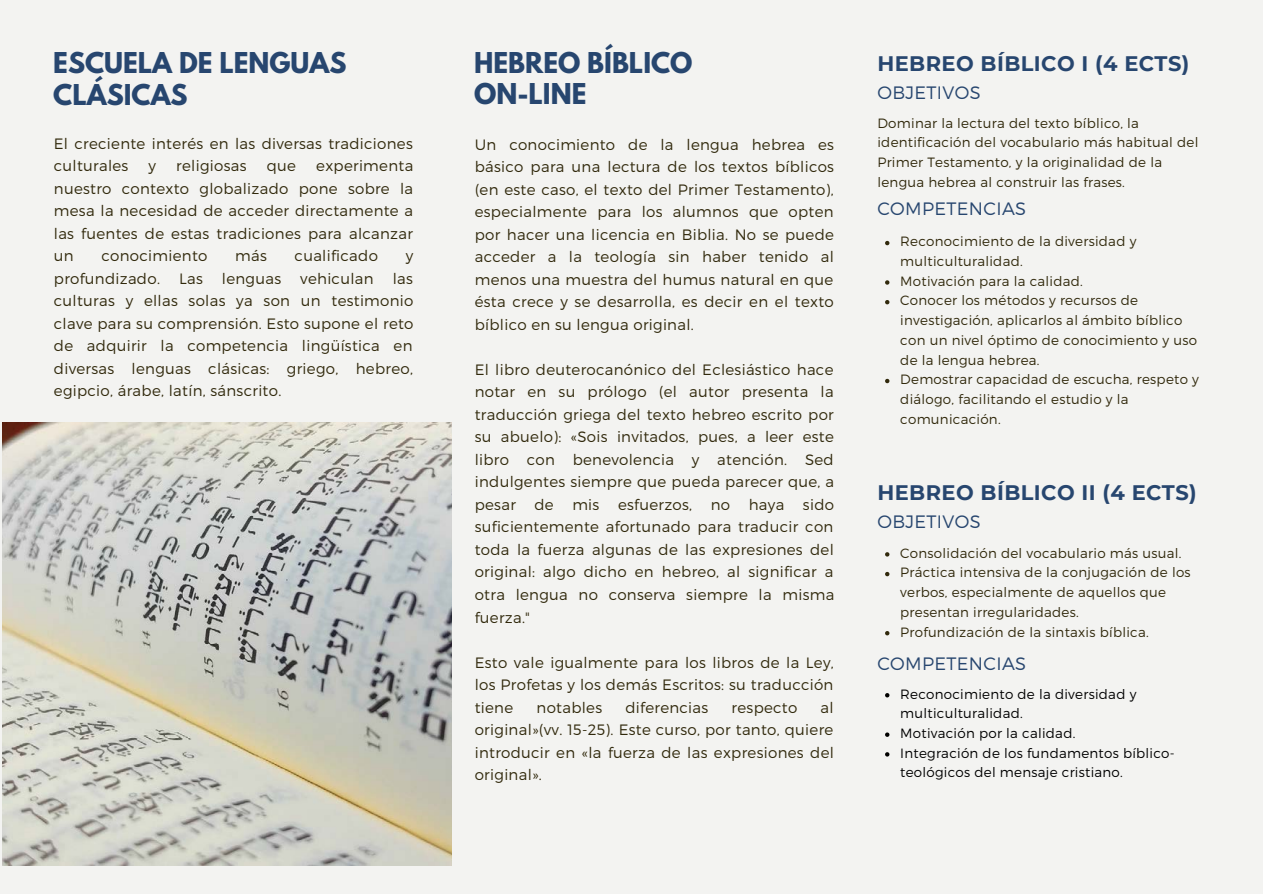
<style>
.page{position:relative;width:1263px;height:894px;background:#fff}
.page>*{position:absolute;margin:0;border:0;box-sizing:border-box;transform-origin:0 0}
.t1{font:700 25.35px/31.5px "League Spartan";color:#27466f}
.t2{font:700 21px "Montserrat";letter-spacing:.02em;color:#27466f}
.t3{font:300 18px "Montserrat";letter-spacing:.02em;color:#27466f}
.t4{font:300 15px/22.5px "Montserrat";letter-spacing:.02em;color:#31290c;text-align:justify}
.t5{font:300 13.5px/19.6px "Montserrat";letter-spacing:.02em;color:#31290c}
.t6{font:300 13.5px/19.6px "Montserrat";letter-spacing:.02em;color:#000}
</style>
<div class="page">
<div style="left:0;top:0;width:1263px;height:893px;background:#f3f3f1"></div>
<img style="left:2px;top:422px;width:449px;height:442px">
<svg style="left:885px;top:241px;width:4px;height:4px"></svg>
<svg style="left:885px;top:280px;width:4px;height:4px"></svg>
<svg style="left:885px;top:300px;width:4px;height:4px"></svg>
<svg style="left:885px;top:379px;width:4px;height:4px"></svg>
<svg style="left:885px;top:552px;width:4px;height:4px"></svg>
<svg style="left:885px;top:571px;width:4px;height:5px"></svg>
<svg style="left:885px;top:631px;width:4px;height:4px"></svg>
<svg style="left:885px;top:693px;width:4px;height:4px"></svg>
<svg style="left:885px;top:732px;width:4px;height:4px"></svg>
<svg style="left:885px;top:752px;width:4px;height:4px"></svg>
<h1 class="t1" style="left:53px;top:51px;width:295px">ESCUELA DE LENGUAS<br>CLÁSICAS</h1>
<p class="t4" style="left:54px;top:131px;width:360px">El creciente interés en las diversas tradiciones culturales</p>
<p class="t4" style="left:149px;top:154px;width:9px">y</p>
<p class="t4" style="left:176px;top:154px;width:72px">religiosas</p>
<p class="t4" style="left:267px;top:154px;width:31px">que</p>
<p class="t4" style="left:54px;top:154px;width:361px;text-indent:262px">experimenta nuestro contexto globalizado pone sobre la mesa la necesidad de acceder directamente a las fuentes de estas tradiciones para alcanzar un</p>
<p class="t4" style="left:102px;top:244px;width:107px">conocimiento</p>
<p class="t4" style="left:235px;top:244px;width:33px">más</p>
<p class="t4" style="left:295px;top:244px;width:85px">cualificado</p>
<p class="t4" style="left:406px;top:244px;width:9px">y</p>
<p class="t4" style="left:54px;top:266px;width:108px">profundizado.</p>
<p class="t4" style="left:179px;top:266px;width:25px">Las</p>
<p class="t4" style="left:222px;top:266px;width:61px">lenguas</p>
<p class="t4" style="left:300px;top:266px;width:75px">vehiculan</p>
<p class="t4" style="left:54px;top:266px;width:361px;text-indent:339px">las culturas y ellas solas ya son un testimonio clave para su comprensión. Esto supone el reto de adquirir la competencia lingüística en diversas lenguas clásicas: griego, hebreo, egipcio, árabe, latín, sánscrito.</p>
<h1 class="t1" style="left:474px;top:50px;width:220px">HEBREO BÍBLICO<br>ON-LINE</h1>
<p class="t4" style="left:475px;top:132px;width:361px">Un conocimiento de la lengua hebrea es básico para una lectura de los textos bíblicos (en este caso, el texto del Primer Testamento), especialmente para los alumnos que opten por hacer una licencia en Biblia. No se puede acceder a la teología sin haber tenido al menos una muestra del humus natural en que ésta crece y se desarrolla, es decir en el texto bíblico en su lengua original.</p>
<p class="t4" style="left:475px;top:357px;width:361px">El libro deuterocanónico del Eclesiástico hace notar en su prólogo (el autor presenta la traducción griega del texto hebreo escrito por su abuelo): «Sois invitados, pues, a leer este libro con benevolencia y atención. Sed indulgentes siempre que pueda parecer que, a pesar de mis esfuerzos, no haya sido suficientemente afortunado para traducir con toda la fuerza algunas de las expresiones del original: algo dicho en hebreo, al significar a otra lengua no conserva siempre la misma fuerza."</p>
<p class="t4" style="left:475px;top:650px;width:361px">Esto vale igualmente para los libros de la Ley, los Profetas y los demás Escritos: su traducción tiene</p>
<p class="t4" style="left:536px;top:695px;width:67px">notables</p>
<p class="t4" style="left:625px;top:695px;width:84px">diferencias</p>
<p class="t4" style="left:732px;top:695px;width:67px">respecto</p>
<p class="t4" style="left:475px;top:695px;width:361px;text-indent:346px">al original»(vv. 15-25). Este curso, por tanto, quiere introducir en «la fuerza de las expresiones del original».</p>
<h2 class="t2" style="left:877px;top:51px;width:313px">HEBREO BÍBLICO I (4 ECTS)</h2>
<p class="t3" style="left:877px;top:81px;width:105px">OBJETIVOS</p>
<p class="t5" style="left:877px;top:112px;width:323px">Dominar la lectura del texto bíblico, la identificación del vocabulario más habitual del Primer Testamento, y la originalidad de la lengua hebrea al construir las frases.</p>
<p class="t3" style="left:877px;top:197px;width:150px">COMPETENCIAS</p>
<p class="t5" style="left:900px;top:231px;width:300px">Reconocimiento de la diversidad y multiculturalidad.<br>Motivación para la calidad.<br>Conocer los métodos y recursos de investigación, aplicarlos al ámbito bíblico con un nivel óptimo de conocimiento y uso de la lengua hebrea.<br>Demostrar capacidad de escucha, respeto y diálogo, facilitando el estudio y la comunicación.</p>
<h2 class="t2" style="left:877px;top:480px;width:321px">HEBREO BÍBLICO II (4 ECTS)</h2>
<p class="t3" style="left:877px;top:510px;width:105px">OBJETIVOS</p>
<p class="t5" style="left:900px;top:542px;width:292px">Consolidación del vocabulario más usual.<br>Práctica intensiva de la conjugación de los verbos, especialmente de aquellos que presentan irregularidades.<br>Profundización de la sintaxis bíblica.</p>
<p class="t3" style="left:877px;top:651px;width:150px">COMPETENCIAS</p>
<p class="t6" style="left:900px;top:683px;width:276px">Reconocimiento de la diversidad y multiculturalidad.<br>Motivación por la calidad.<br>Integración de los fundamentos bíblico&shy;teológicos del mensaje cristiano.</p>
</div>
